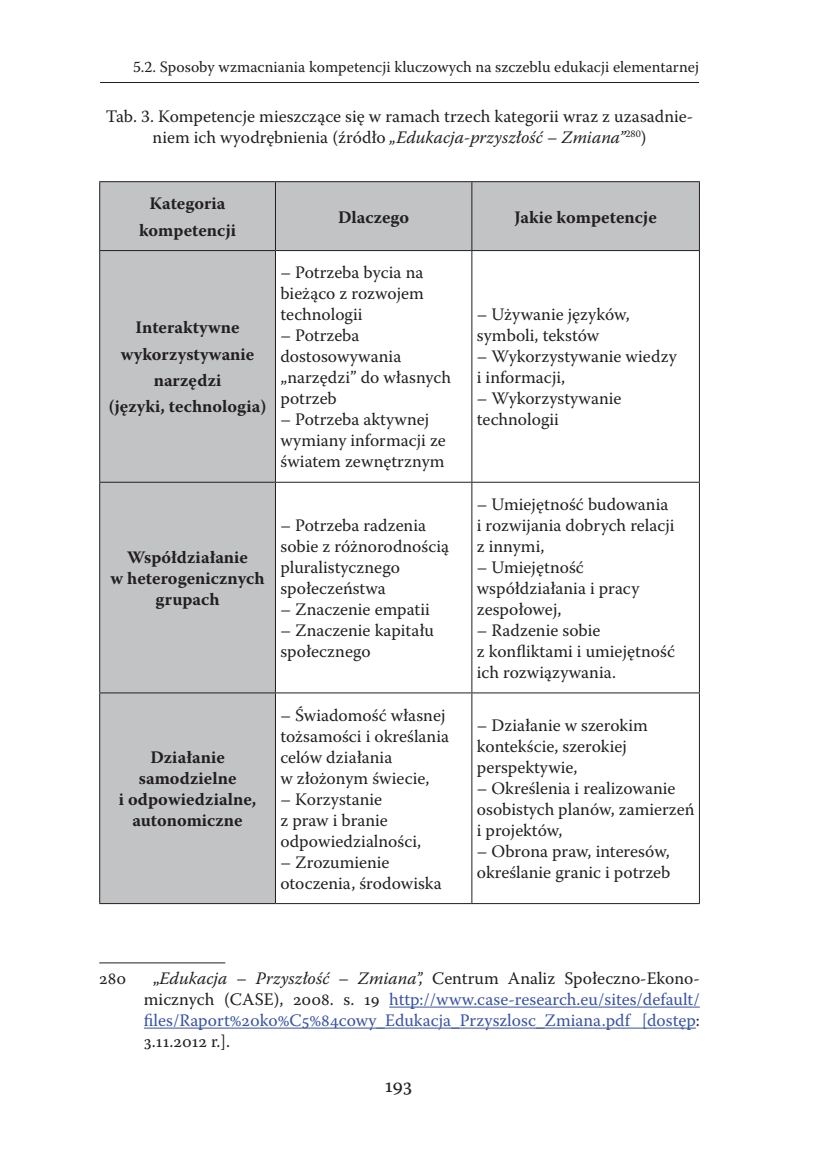
<style>
.page{position:relative;width:819px;height:1166px;background:#fff}
.page>*{position:absolute;margin:0;border:0;box-sizing:border-box;transform-origin:0 0}
.t1{font:21px "Warnock Pro";color:#231f20}
.t2{font:17.5px/21px "Warnock Pro";color:#231f20}
.t3{font:17.5px/21px "Warnock Pro";color:#3853a3;text-align:justify}
.t4{font:700 17.5px/21px "Warnock Pro";color:#231f20;text-align:center}
.t5{font:15.75px "Warnock Pro";color:#231f20}
.s1{font-style:italic}
.s2{color:#231f20}
.s3{font-style:italic;color:#231f20}
</style>
<div class="page">
<hr style="left:100px;top:82px;width:599px;height:1px;background:#231f20">
<svg style="left:100px;top:182px;width:599px;height:721px"></svg>
<hr style="left:99px;top:181px;width:176px;height:1px;background:#231f20">
<hr style="left:99px;top:182px;width:1px;height:68px;background:#231f20">
<hr style="left:275px;top:181px;width:197px;height:1px;background:#231f20">
<hr style="left:275px;top:182px;width:1px;height:68px;background:#231f20">
<hr style="left:472px;top:181px;width:227px;height:1px;background:#231f20">
<hr style="left:471px;top:182px;width:1px;height:68px;background:#231f20">
<hr style="left:699px;top:182px;width:1px;height:68px;background:#231f20">
<hr style="left:99px;top:250px;width:176px;height:1px;background:#231f20">
<hr style="left:99px;top:251px;width:1px;height:231px;background:#231f20">
<hr style="left:275px;top:250px;width:197px;height:1px;background:#231f20">
<hr style="left:275px;top:251px;width:1px;height:231px;background:#231f20">
<hr style="left:472px;top:250px;width:227px;height:1px;background:#231f20">
<hr style="left:471px;top:251px;width:1px;height:231px;background:#231f20">
<hr style="left:699px;top:251px;width:1px;height:231px;background:#231f20">
<hr style="left:99px;top:482px;width:176px;height:1px;background:#231f20">
<hr style="left:99px;top:483px;width:1px;height:209px;background:#231f20">
<hr style="left:275px;top:482px;width:197px;height:1px;background:#231f20">
<hr style="left:275px;top:483px;width:1px;height:209px;background:#231f20">
<hr style="left:472px;top:482px;width:227px;height:1px;background:#231f20">
<hr style="left:471px;top:483px;width:1px;height:209px;background:#231f20">
<hr style="left:699px;top:483px;width:1px;height:209px;background:#231f20">
<hr style="left:99px;top:692px;width:176px;height:1px;background:#231f20">
<hr style="left:99px;top:693px;width:1px;height:210px;background:#231f20">
<hr style="left:275px;top:692px;width:197px;height:1px;background:#231f20">
<hr style="left:275px;top:693px;width:1px;height:210px;background:#231f20">
<hr style="left:472px;top:692px;width:227px;height:1px;background:#231f20">
<hr style="left:471px;top:693px;width:1px;height:210px;background:#231f20">
<hr style="left:699px;top:693px;width:1px;height:210px;background:#231f20">
<hr style="left:99px;top:903px;width:176px;height:1px;background:#231f20">
<hr style="left:275px;top:903px;width:197px;height:1px;background:#231f20">
<hr style="left:472px;top:903px;width:227px;height:1px;background:#231f20">
<hr style="left:99px;top:962px;width:126px;height:1px;background:#231f20">
<hr style="left:389px;top:1006px;width:310px;height:1px;background:#3853a3">
<hr style="left:144px;top:1027px;width:551px;height:1px;background:#3853a3">
<p class="t5" style="left:133px;top:58px;width:567px">5.2. Sposoby wzmacniania kompetencji kluczowych na szczeblu edukacji elementarnej</p>
<p class="t2" style="left:106px;top:105px;width:588px;text-align:center">Tab. 3. Kompetencje mieszczące się w ramach trzech kategorii wraz z uzasadnie&shy;niem ich wyodrębnienia (źródło <span class="s1">„Edukacja-przyszłość – Zmiana”</span><sup>280</sup>)</p>
<p class="t4" style="left:139px;top:190px;width:98px;line-height:26.2px">Kategoria kompetencji</p>
<p class="t4" style="left:109px;top:314px;width:159px;line-height:26.2px">Interaktywne wykorzystywanie narzędzi<br>(języki, technologia)</p>
<p class="t4" style="left:111px;top:546px;width:155px">Współdziałanie<br>w heterogenicznych grupach</p>
<p class="t4" style="left:119px;top:746px;width:139px">Działanie samodzielne<br>i odpowiedzialne, autonomiczne</p>
<p class="t4" style="left:338px;top:206px;width:73px">Dlaczego</p>
<p class="t4" style="left:514px;top:206px;width:144px">Jakie kompetencje</p>
<p class="t2" style="left:280px;top:262px;width:145px;text-align:justify">– Potrzeba bycia na bieżąco z rozwojem technologii</p>
<p class="t2" style="left:280px;top:325px;width:172px">– Potrzeba dostosowywania „narzędzi” do własnych potrzeb</p>
<p class="t2" style="left:280px;top:409px;width:167px">– Potrzeba aktywnej wymiany informacji ze światem zewnętrznym</p>
<p class="t2" style="left:280px;top:514px;width:170px">– Potrzeba radzenia sobie z różnorodnością pluralistycznego społeczeństwa</p>
<p class="t2" style="left:280px;top:598px;width:151px">– Znaczenie empatii</p>
<p class="t2" style="left:280px;top:619px;width:155px">– Znaczenie kapitału społecznego</p>
<p class="t2" style="left:280px;top:704px;width:170px">– Świadomość własnej tożsamości i określania celów działania<br>w złożonym świecie,</p>
<p class="t2" style="left:280px;top:788px;width:142px">– Korzystanie<br>z praw i branie odpowiedzialności,</p>
<p class="t2" style="left:280px;top:851px;width:163px">– Zrozumienie otoczenia, środowiska</p>
<p class="t2" style="left:477px;top:304px;width:154px">– Używanie języków, symboli, tekstów</p>
<p class="t2" style="left:477px;top:346px;width:201px">– Wykorzystywanie wiedzy i informacji,</p>
<p class="t2" style="left:477px;top:388px;width:146px">– Wykorzystywanie technologii</p>
<p class="t2" style="left:477px;top:493px;width:199px">– Umiejętność budowania i rozwijania dobrych relacji z innymi,</p>
<p class="t2" style="left:477px;top:556px;width:164px">– Umiejętność współdziałania i pracy zespołowej,</p>
<p class="t2" style="left:477px;top:619px;width:200px">– Radzenie sobie<br>z konfliktami i umiejętność ich rozwiązywania.</p>
<p class="t2" style="left:477px;top:714px;width:172px">– Działanie w szerokim kontekście, szerokiej perspektywie,</p>
<p class="t2" style="left:477px;top:777px;width:219px">– Określenia i realizowanie osobistych planów, zamierzeń i projektów,</p>
<p class="t2" style="left:477px;top:840px;width:195px">– Obrona praw, interesów, określanie granic i potrzeb</p>
<p class="t2" style="left:99px;top:967px;width:28px">280</p>
<p class="t3" style="left:144px;top:967px;width:557px;text-indent:9px"><span class="s2">„</span><span class="s3">Edukacja – Przyszłość – Zmiana”,</span> <span class="s2">Centrum Analiz Społeczno-Ekono&shy;micznych (CASE), 2008. s. 19</span> http://www.case-research.eu/sites/default/ files/Raport%20ko%C5%84cowy_Edukacja_Przyszlosc_Zmiana.pdf [dostęp<span class="s2">:<br>3.11.2012 r.].</span></p>
<p class="t1" style="left:385px;top:1072px;width:29px">193</p>
</div>
